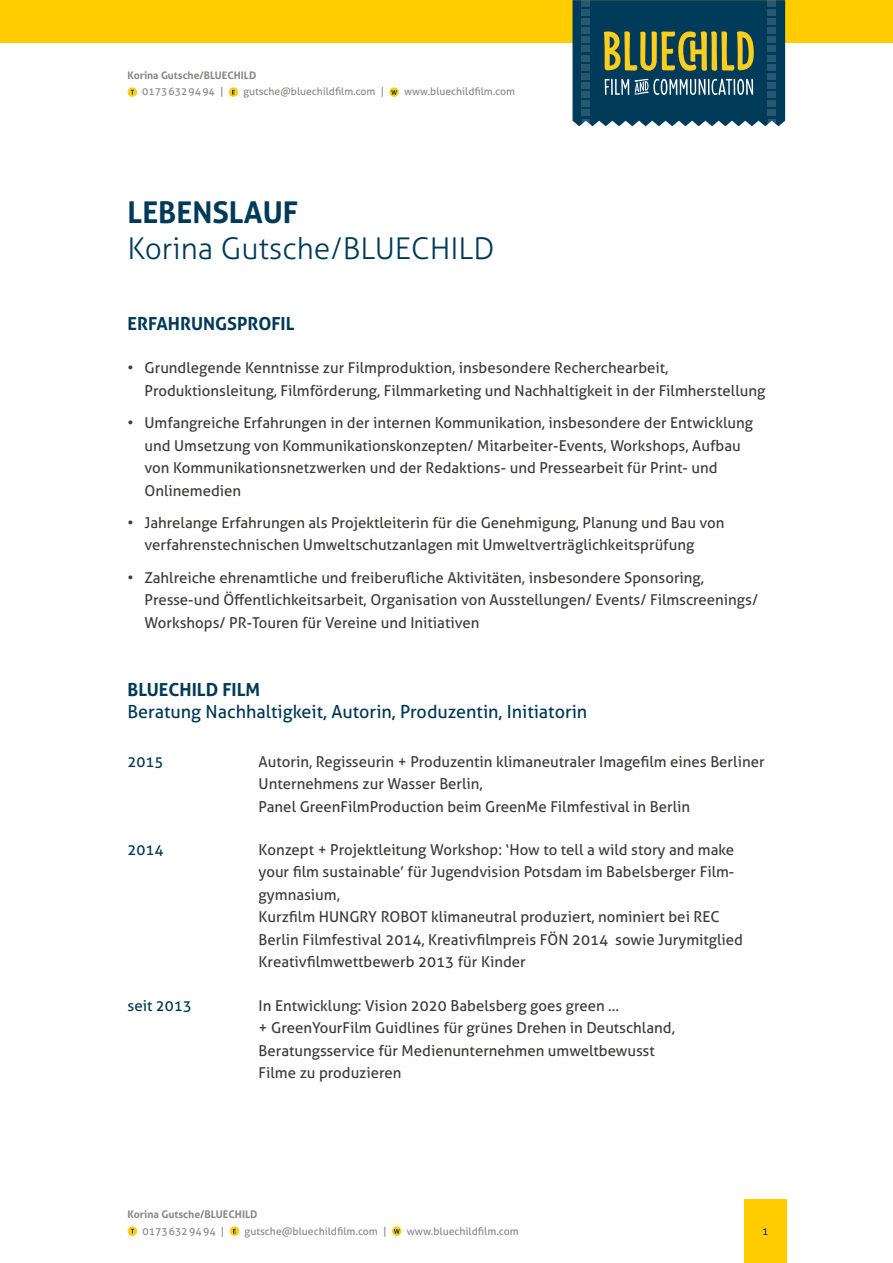
<style>
.page{position:relative;width:893px;height:1263px;background:#fff}
.page>*{position:absolute;margin:0;border:0;box-sizing:border-box;transform-origin:0 0}
.t1{font:300 30px "Aller";color:#003a59}
.t2{font:700 30px "Aller";color:#003a59}
.t3{font:18px "Aller";color:#003753}
.t4{font:700 18px "Aller";color:#003a59}
.t5{font:15px/22.5px "Aller";color:#3b3b3a}
.t6{font:15px "Aller";color:#003753}
.t7{font:10.5px "Aller";color:#878786}
.t8{font:700 10.5px "Aller";color:#878786}
.t9{font:10.5px "Aller";color:#003a59}
.t10{font:10.35px "Aller";color:#878786}
.t11{font:700 10.35px "Aller";color:#878786}
</style>
<div class="page">
<div style="left:0;top:0;width:893px;height:43px;background:#fc0"></div>
<div style="left:744px;top:1199px;width:43px;height:64px;background:#fc0"></div>
<svg style="left:128px;top:1226px;width:9px;height:10px"></svg>
<svg style="left:131px;top:1229px;width:3px;height:4px"></svg>
<svg style="left:230px;top:1226px;width:9px;height:10px"></svg>
<svg style="left:233px;top:1229px;width:3px;height:4px"></svg>
<svg style="left:392px;top:1226px;width:10px;height:10px"></svg>
<svg style="left:394px;top:1229px;width:6px;height:5px"></svg>
<svg style="left:572px;top:0;width:213px;height:126px;background:#2d585d"></svg>
<svg style="left:128px;top:87px;width:9px;height:10px"></svg>
<svg style="left:131px;top:90px;width:3px;height:4px"></svg>
<svg style="left:229px;top:87px;width:9px;height:10px"></svg>
<svg style="left:232px;top:90px;width:3px;height:4px"></svg>
<svg style="left:389px;top:87px;width:10px;height:10px"></svg>
<svg style="left:391px;top:90px;width:6px;height:5px"></svg>
<p class="t11" style="left:128px;top:69px;width:130px">Korina Gutsche/BLUECHILD</p>
<p class="t10" style="left:142px;top:85px;width:83px">01736329494 |</p>
<p class="t10" style="left:243px;top:85px;width:142px">gutsche@bluechildfilm.com |</p>
<p class="t10" style="left:404px;top:85px;width:112px">www.bluechildfilm.com</p>
<h1 class="t2" style="left:128px;top:194px;width:172px">Lebenslauf</h1>
<h1 class="t1" style="left:128px;top:230px;width:368px">Korina Gutsche/BlueCHILD</h1>
<p class="t4" style="left:128px;top:312px;width:161px">Erfahrungsprofil</p>
<p class="t5" style="left:145px;top:357px;width:622px;text-indent:-17px">• Grundlegende Kenntnisse zur Filmproduktion, insbesondere Recherchearbeit,<br>Produktionsleitung, Filmförderung, Filmmarketing und Nachhaltigkeit in der Filmherstellung</p>
<p class="t5" style="left:145px;top:412px;width:610px;text-indent:-17px">• Umfangreiche Erfahrungen in der internen Kommunikation, insbesondere der Entwicklung und Umsetzung von Kommunikationskonzepten/ Mitarbeiter-Events, Workshops, Aufbau von Kommunikationsnetzwerken und der Redaktions- und Pressearbeit für Print- und Onlinemedien</p>
<p class="t5" style="left:145px;top:511px;width:581px;text-indent:-17px">• Jahrelange Erfahrungen als Projektleiterin für die Genehmigung, Planung und Bau von verfahrenstechnischen Umweltschutzanlagen mit Umweltverträglichkeitsprüfung</p>
<p class="t5" style="left:145px;top:566px;width:615px;text-indent:-17px">• Zahlreiche ehrenamtliche und freiberufliche Aktivitäten, insbesondere Sponsoring,<br>Presse-und Öffentlichkeitsarbeit, Organisation von Ausstellungen/ Events/ Filmscreenings/<br>Workshops/ PR-Touren für Vereine und Initiativen</p>
<p class="t4" style="left:128px;top:679px;width:134px">BLUECHILD FILM</p>
<p class="t3" style="left:128px;top:700px;width:461px">Beratung Nachhaltigkeit, Autorin, Produzentin, Initiatorin</p>
<p class="t6" style="left:128px;top:752px;width:37px">2015</p>
<p class="t5" style="left:259px;top:750px;width:507px">Autorin, Regisseurin + Produzentin klimaneutraler Imagefilm eines Berliner<br>Unternehmens zur Wasser Berlin,<br>Panel GreenFilmProduction beim GreenMe Filmfestival in Berlin</p>
<p class="t6" style="left:128px;top:840px;width:37px">2014</p>
<p class="t5" style="left:259px;top:838px;width:486px">Konzept + Projektleitung Workshop: ‘How to tell a wild story and make your film sustainable’ für Jugendvision Potsdam im Babelsberger Film&shy;gymnasium,<br>Kurzfilm HUNGRY ROBOT klimaneutral produziert, nominiert bei REC Berlin Filmfestival 2014, Kreativfilmpreis FÖN 2014 sowie Jurymitglied Kreativfilmwettbewerb 2013 für Kinder</p>
<p class="t6" style="left:128px;top:996px;width:66px">seit 2013</p>
<p class="t5" style="left:259px;top:994px;width:418px">In Entwicklung: Vision 2020 Babelsberg goes green …<br>+ GreenYourFilm Guidlines für grünes Drehen in Deutschland, Beratungsservice für Medienunternehmen umweltbewusst Filme zu produzieren</p>
<p class="t8" style="left:128px;top:1208px;width:131px">Korina Gutsche/BLUECHILD</p>
<p class="t7" style="left:142px;top:1224px;width:83px">01736329494 |</p>
<p class="t7" style="left:245px;top:1224px;width:144px">gutsche@bluechildfilm.com |</p>
<p class="t7" style="left:407px;top:1224px;width:113px">www.bluechildfilm.com</p>
<p class="t9" style="left:762px;top:1224px;width:8px">1</p>
</div>
